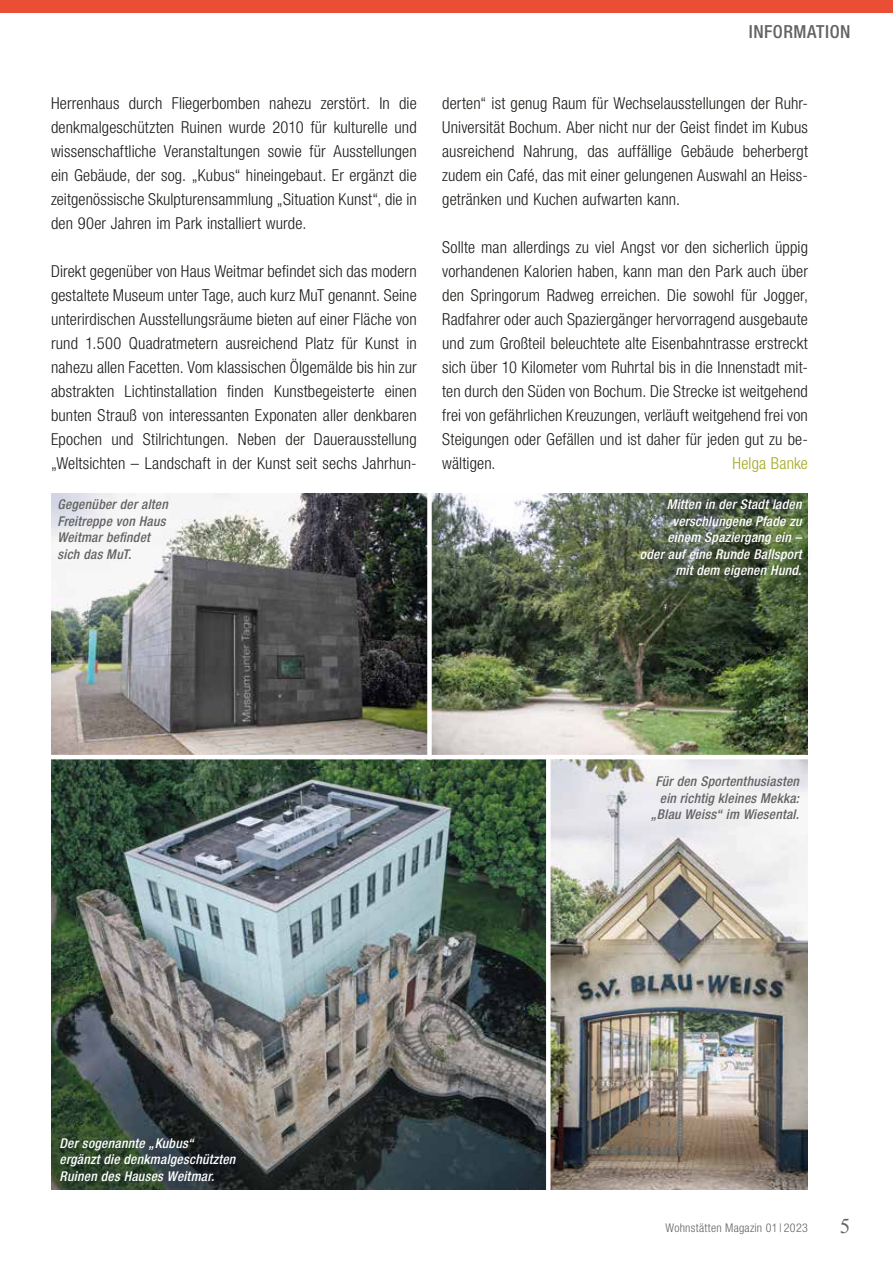
<style>
.page{position:relative;width:893px;height:1263px;background:#fff}
.page>*{position:absolute;margin:0;border:0;box-sizing:border-box;transform-origin:0 0}
.t1{font:21px "Times New Roman";color:#636363}
.t2{font:500 condensed 18px "Helvetica Neue LT Std";letter-spacing:.025em;color:#636363}
.t3{font:300 condensed 16.5px/24px "Helvetica Neue LT Std";letter-spacing:.005em;color:#1d1d1b;text-align:justify}
.t4{font:300 condensed 16.5px "Helvetica Neue LT Std";letter-spacing:.005em;color:#a5a922}
.t5{font:italic 500 condensed 13.5px/16.5px "Helvetica Neue LT Std";letter-spacing:.02em;color:#fff}
.t6{font:italic 500 condensed 13.5px/16.5px "Helvetica Neue LT Std";letter-spacing:.02em;color:#636363;text-align:right}
.t7{font:300 condensed 12px "Helvetica Neue LT Std";letter-spacing:.02em;color:#636363}
</style>
<div class="page">
<img style="left:51px;top:493px;width:757px;height:696px">
<div style="left:0;top:0;width:893px;height:13px;background:#ea4f35"></div>
<hr style="left:40px;top:755px;width:827px;height:4px;background:#fff">
<div style="left:427px;top:483px;width:5px;height:276px;background:#fff"></div>
<div style="left:546px;top:755px;width:5px;height:456px;background:#fff"></div>
<div style="left:632px;top:490px;width:180px;height:97px;background:#1d1d1b;opacity:.75"></div>
<p class="t3" style="left:51px;top:91px;width:367px">Herrenhaus durch Fliegerbomben nahezu zerstört. In die denkmalgeschützten Ruinen wurde 2010 für kulturelle und wissenschaftliche Veranstaltungen sowie für Ausstellungen ein Gebäude, der sog. „Kubus“ hineingebaut. Er ergänzt die zeitgenössische Skulpturensammlung „Situation Kunst“, die in den 90er Jahren im Park installiert wurde.</p>
<p class="t3" style="left:51px;top:259px;width:367px">Direkt gegenüber von Haus Weitmar befindet sich das modern gestaltete Museum unter Tage, auch kurz MuT genannt. Seine unterirdischen Ausstellungsräume bieten auf einer Fläche von rund 1.500 Quadratmetern ausreichend Platz für Kunst in nahezu allen Facetten. Vom klassischen Ölgemälde bis hin zur abstrakten Lichtinstallation finden Kunstbegeisterte einen bunten Strauß von interessanten Exponaten aller denkbaren Epochen und Stilrichtungen. Neben der Dauerausstellung „Weltsichten – Landschaft in der Kunst seit sechs Jahrhun-</p>
<p class="t6" style="left:57px;top:496px;width:112px;text-align:left">Gegenüber der alten<br>Freitreppe von Haus<br>Weitmar befindet sich das MuT.</p>
<p class="t2" style="left:749px;top:21px;width:103px">INFORMATION</p>
<p class="t3" style="left:442px;top:91px;width:367px">derten“ ist genug Raum für Wechselausstellungen der Ruhr-Universität Bochum. Aber nicht nur der Geist findet im Kubus ausreichend Nahrung, das auffällige Gebäude beherbergt zudem ein Café, das mit einer gelungenen Auswahl an Heiss&shy;getränken und Kuchen aufwarten kann.</p>
<p class="t3" style="left:442px;top:235px;width:367px">Sollte man allerdings zu viel Angst vor den sicherlich üppig vorhandenen Kalorien haben, kann man den Park auch über den Springorum Radweg erreichen. Die sowohl für Jogger, Radfahrer oder auch Spaziergänger hervorragend ausgebaute und zum Großteil beleuchtete alte Eisenbahntrasse erstreckt sich über 10 Kilometer vom Ruhrtal bis in die Innenstadt mit&shy;ten durch den Süden von Bochum. Die Strecke ist weitgehend frei von gefährlichen Kreuzungen, verläuft weitgehend frei von Steigungen oder Gefällen und ist daher für jeden gut zu be&shy;wältigen.</p>
<p class="t4" style="left:732px;top:454px;width:77px">Helga Banke</p>
<p class="t5" style="left:640px;top:496px;width:163px;text-align:right">Mitten in der Stadt laden verschlungene Pfade zu einem Spaziergang ein –<br>oder auf eine Runde Ballsport mit dem eigenen Hund.</p>
<p class="t6" style="left:651px;top:774px;width:150px">Für den Sportenthusiasten ein richtig kleines Mekka: „Blau Weiss“ im Wiesental.</p>
<p class="t5" style="left:60px;top:1135px;width:177px">Der sogenannte „Kubus“ ergänzt die denkmalgeschützten<br>Ruinen des Hauses Weitmar.</p>
<p class="t7" style="left:666px;top:1221px;width:144px">Wohnstätten Magazin 01 | 2023</p>
<p class="t1" style="left:840px;top:1212px;width:12px">5</p>
</div>
